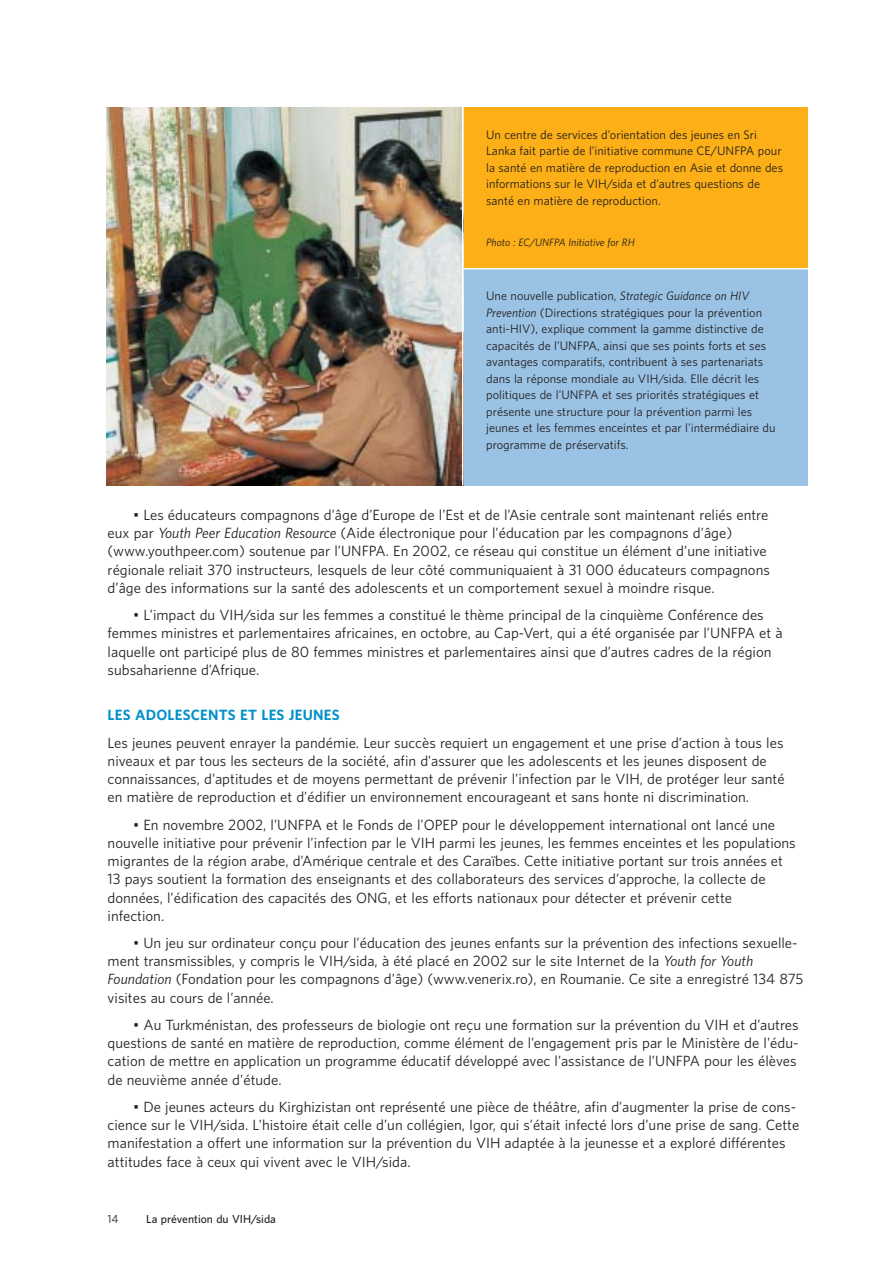
<style>
.page{position:relative;width:893px;height:1263px;background:#fff}
.page>*{position:absolute;margin:0;border:0;box-sizing:border-box;transform-origin:0 0}
.t1{font:13.5px/18.1px "UNFPA Text";color:#231f1f}
.t2{font:700 13.5px "UNFPA";letter-spacing:.015em;color:#0090ca}
.t3{font:11.25px/16.5px "UNFPA Text";color:#231f1f}
.t4{font:600 10.5px "UNFPA";color:#231f1f}
.t5{font:10.5px "UNFPA Text";color:#231f1f}
.t6{font:italic 9.75px "UNFPA Text";color:#231f1f}
.s1{font-style:italic}
</style>
<div class="page">
<img style="left:106px;top:107px;width:702px;height:379px">
<p class="t3" style="left:486px;top:127px;width:298px">Un centre de services d’orientation des jeunes en Sri Lanka fait partie de l’initiative commune CE/UNFPA pour la santé en matière de reproduction en Asie et donne des informations sur le VIH/sida et d’autres questions de santé en matière de reproduction.</p>
<p class="t6" style="left:486px;top:239px;width:150px">Photo : EC/UNFPA Initiative for RH</p>
<p class="t3" style="left:486px;top:289px;width:291px">Une nouvelle publication, <span class="s1">Strategic Guidance on HIV Prevention</span> (Directions stratégiques pour la prévention anti-HIV), explique comment la gamme distinctive de capacités de l’UNFPA, ainsi que ses points forts et ses avantages comparatifs, contribuent à ses partenariats dans la réponse mondiale au VIH/sida. Elle décrit les politiques de l’UNFPA et ses priorités stratégiques et présente une structure pour la prévention parmi les jeunes et les femmes enceintes et par l’intermédiaire du programme de préservatifs.</p>
<p class="t1" style="left:108px;top:507px;width:663px;text-indent:26px">• Les éducateurs compagnons d’âge d’Europe de l’Est et de l’Asie centrale sont maintenant reliés entre eux par <span class="s1">Youth Peer Education Resource</span> (Aide électronique pour l’éducation par les compagnons d’âge) (www.youthpeer.com) soutenue par l’UNFPA. En 2002, ce réseau qui constitue un élément d’une initiative régionale reliait 370 instructeurs, lesquels de leur côté communiquaient à 31 000 éducateurs compagnons d’âge des informations sur la santé des adolescents et un comportement sexuel à moindre risque.</p>
<p class="t1" style="left:108px;top:607px;width:676px;text-indent:26px">• L’impact du VIH/sida sur les femmes a constitué le thème principal de la cinquième Conférence des femmes ministres et parlementaires africaines, en octobre, au Cap-Vert, qui a été organisée par l’UNFPA et à laquelle ont participé plus de 80 femmes ministres et parlementaires ainsi que d’autres cadres de la région subsaharienne d’Afrique.</p>
<p class="t2" style="left:108px;top:710px;width:233px">LES ADOLESCENTS ET LES JEUNES</p>
<p class="t1" style="left:108px;top:735px;width:678px">Les jeunes peuvent enrayer la pandémie. Leur succès requiert un engagement et une prise d’action à tous les niveaux et par tous les secteurs de la société, afin d’assurer que les adolescents et les jeunes disposent de connaissances, d’aptitudes et de moyens permettant de prévenir l’infection par le VIH, de protéger leur santé en matière de reproduction et d’édifier un environnement encourageant et sans honte ni discrimination.</p>
<p class="t1" style="left:108px;top:817px;width:689px;text-indent:26px">• En novembre 2002, l’UNFPA et le Fonds de l'OPEP pour le développement international ont lancé une nouvelle initiative pour prévenir l’infection par le VIH parmi les jeunes, les femmes enceintes et les populations migrantes de la région arabe, d’Amérique centrale et des Caraïbes. Cette initiative portant sur trois années et 13 pays soutient la formation des enseignants et des collaborateurs des services d’approche, la collecte de données, l’édification des capacités des ONG, et les efforts nationaux pour détecter et prévenir cette<br>infection.</p>
<p class="t1" style="left:108px;top:935px;width:697px;text-indent:26px">• Un jeu sur ordinateur conçu pour l’éducation des jeunes enfants sur la prévention des infections sexuelle&shy;ment transmissibles, y compris le VIH/sida, à été placé en 2002 sur le site Internet de la <span class="s1">Youth for Youth Foundation</span> (Fondation pour les compagnons d’âge) (www.venerix.ro), en Roumanie. Ce site a enregistré 134 875 visites au cours de l’année.</p>
<p class="t1" style="left:108px;top:1017px;width:692px;text-indent:26px">• Au Turkménistan, des professeurs de biologie ont reçu une formation sur la prévention du VIH et d’autres questions de santé en matière de reproduction, comme élément de l’engagement pris par le Ministère de l’édu&shy;cation de mettre en application un programme éducatif développé avec l’assistance de l’UNFPA pour les élèves de neuvième année d’étude.</p>
<p class="t1" style="left:108px;top:1099px;width:693px;text-indent:26px">• De jeunes acteurs du Kirghizistan ont représenté une pièce de théâtre, afin d’augmenter la prise de cons&shy;cience sur le VIH/sida. L’histoire était celle d’un collégien, Igor, qui s’était infecté lors d’une prise de sang. Cette manifestation a offert une information sur la prévention du VIH adaptée à la jeunesse et a exploré différentes attitudes face à ceux qui vivent avec le VIH/sida.</p>
<p class="t5" style="left:108px;top:1214px;width:13px">14</p>
<p class="t4" style="left:146px;top:1214px;width:131px">La prévention du VIH/sida</p>
</div>
